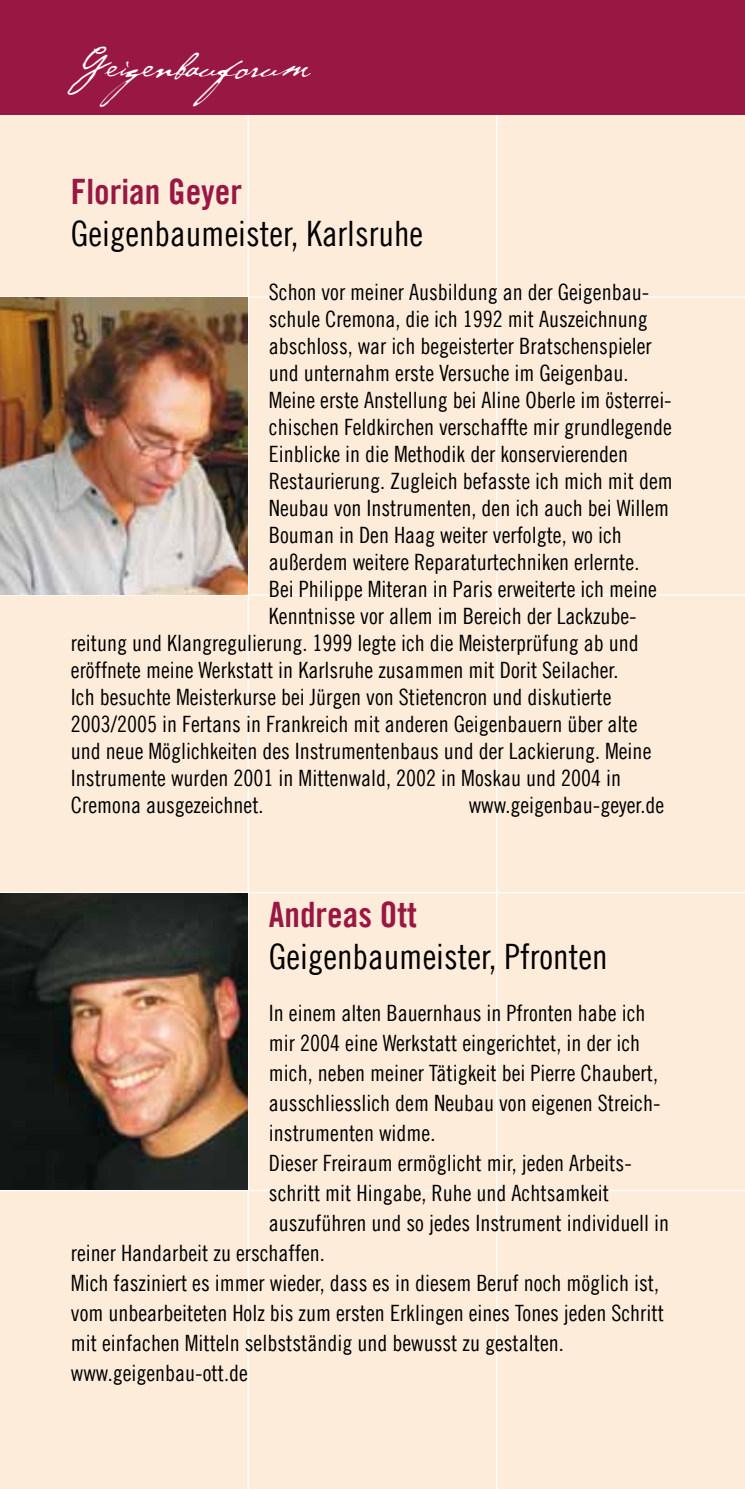
<style>
.page{position:relative;width:745px;height:1489px;background:#fff}
.page>*{position:absolute;margin:0;border:0;box-sizing:border-box;transform-origin:0 0}
.t1{font:45px "P22 Cezanne";color:#fff}
.t2{font:35px "Trade Gothic LT Com Cn 18";color:#000}
.t3{font:35px "Trade Gothic LT Com Bd Cn 20";color:#991743}
.t4{font:22.5px "Trade Gothic LT Com Cn 18";color:#000}
</style>
<div class="page">
<div style="left:0;top:0;width:744px;height:1488px;background:#feecdb"></div>
<hr style="left:0;top:892px;width:744px;height:1px;background:#fff">
<hr style="left:247px;top:0;width:2px;height:598px;background:#fff">
<hr style="left:0;top:594px;width:744px;height:1px;background:#fff">
<hr style="left:495px;top:0;width:2px;height:1488px;background:#fff">
<hr style="left:0;top:296px;width:744px;height:2px;background:#fff">
<hr style="left:0;top:1189px;width:744px;height:2px;background:#fff">
<hr style="left:247px;top:594px;width:2px;height:894px;background:#fff">
<div style="left:0;top:0;width:744px;height:115px;background:#991743"></div>
<img style="left:0;top:893px;width:247px;height:296px">
<img style="left:0;top:298px;width:247px;height:296px">
<h1 class="t1" style="left:70px;top:34px;width:242px">Geigenbauforum</h1>
<h2 class="t3" style="left:71px;top:170px;width:172px">Florian Geyer</h2>
<h2 class="t2" style="left:71px;top:213px;width:353px">Geigenbaumeister, Karlsruhe</h2>
<p class="t4" style="left:269px;top:278px;width:381px">Schon vor meiner Ausbildung an der Geigenbau-</p>
<p class="t4" style="left:269px;top:305px;width:380px">schule Cremona, die ich 1992 mit Auszeichnung</p>
<p class="t4" style="left:269px;top:332px;width:384px">abschloss, war ich begeisterter Bratschenspieler</p>
<p class="t4" style="left:269px;top:359px;width:361px">und unternahm erste Versuche im Geigenbau.</p>
<p class="t4" style="left:269px;top:386px;width:404px">Meine erste Anstellung bei Aline Oberle im österrei-</p>
<p class="t4" style="left:269px;top:413px;width:404px">chischen Feldkirchen verschaffte mir grundlegende</p>
<p class="t4" style="left:269px;top:440px;width:360px">Einblicke in die Methodik der konservierenden</p>
<p class="t4" style="left:269px;top:467px;width:405px">Restaurierung. Zugleich befasste ich mich mit dem</p>
<p class="t4" style="left:269px;top:494px;width:401px">Neubau von Instrumenten, den ich auch bei Willem</p>
<p class="t4" style="left:269px;top:521px;width:354px">Bouman in Den Haag weiter verfolgte, wo ich</p>
<p class="t4" style="left:269px;top:548px;width:371px">außerdem weitere Reparaturtechniken erlernte.</p>
<p class="t4" style="left:269px;top:575px;width:389px">Bei Philippe Miteran in Paris erweiterte ich meine</p>
<p class="t4" style="left:269px;top:602px;width:369px">Kenntnisse vor allem im Bereich der Lackzube-</p>
<p class="t4" style="left:71px;top:629px;width:569px">reitung und Klangregulierung. 1999 legte ich die Meisterprüfung ab und</p>
<p class="t4" style="left:71px;top:656px;width:548px">eröffnete meine Werkstatt in Karlsruhe zusammen mit Dorit Seilacher.</p>
<p class="t4" style="left:71px;top:683px;width:541px">Ich besuchte Meisterkurse bei Jürgen von Stietencron und diskutierte</p>
<p class="t4" style="left:71px;top:710px;width:567px">2003/2005 in Fertans in Frankreich mit anderen Geigenbauern über alte</p>
<p class="t4" style="left:71px;top:737px;width:581px">und neue Möglichkeiten des Instrumentenbaus und der Lackierung. Meine</p>
<p class="t4" style="left:71px;top:764px;width:551px">Instrumente wurden 2001 in Mittenwald, 2002 in Moskau und 2004 in</p>
<p class="t4" style="left:71px;top:791px;width:194px">Cremona ausgezeichnet.</p>
<p class="t4" style="left:468px;top:791px;width:197px">www.geigenbau-geyer.de</p>
<h2 class="t3" style="left:269px;top:893px;width:149px">Andreas Ott</h2>
<h2 class="t2" style="left:269px;top:935px;width:340px">Geigenbaumeister, Pfronten</h2>
<p class="t4" style="left:269px;top:999px;width:378px">In einem alten Bauernhaus in Pfronten habe ich</p>
<p class="t4" style="left:269px;top:1029px;width:372px">mir 2004 eine Werkstatt eingerichtet, in der ich</p>
<p class="t4" style="left:269px;top:1059px;width:390px">mich, neben meiner Tätigkeit bei Pierre Chaubert,</p>
<p class="t4" style="left:269px;top:1089px;width:393px">ausschliesslich dem Neubau von eigenen Streich-</p>
<p class="t4" style="left:269px;top:1119px;width:168px">instrumenten widme.</p>
<p class="t4" style="left:269px;top:1149px;width:364px">Dieser Freiraum ermöglicht mir, jeden Arbeits-</p>
<p class="t4" style="left:269px;top:1179px;width:341px">schritt mit Hingabe, Ruhe und Achtsamkeit</p>
<p class="t4" style="left:269px;top:1209px;width:401px">auszuführen und so jedes Instrument individuell in</p>
<p class="t4" style="left:71px;top:1239px;width:255px">reiner Handarbeit zu erschaffen.</p>
<p class="t4" style="left:71px;top:1269px;width:589px">Mich fasziniert es immer wieder, dass es in diesem Beruf noch möglich ist,</p>
<p class="t4" style="left:71px;top:1299px;width:594px">vom unbearbeiteten Holz bis zum ersten Erklingen eines Tones jeden Schritt</p>
<p class="t4" style="left:71px;top:1329px;width:494px">mit einfachen Mitteln selbstständig und bewusst zu gestalten.</p>
<p class="t4" style="left:71px;top:1359px;width:178px">www.geigenbau-ott.de</p>
</div>
